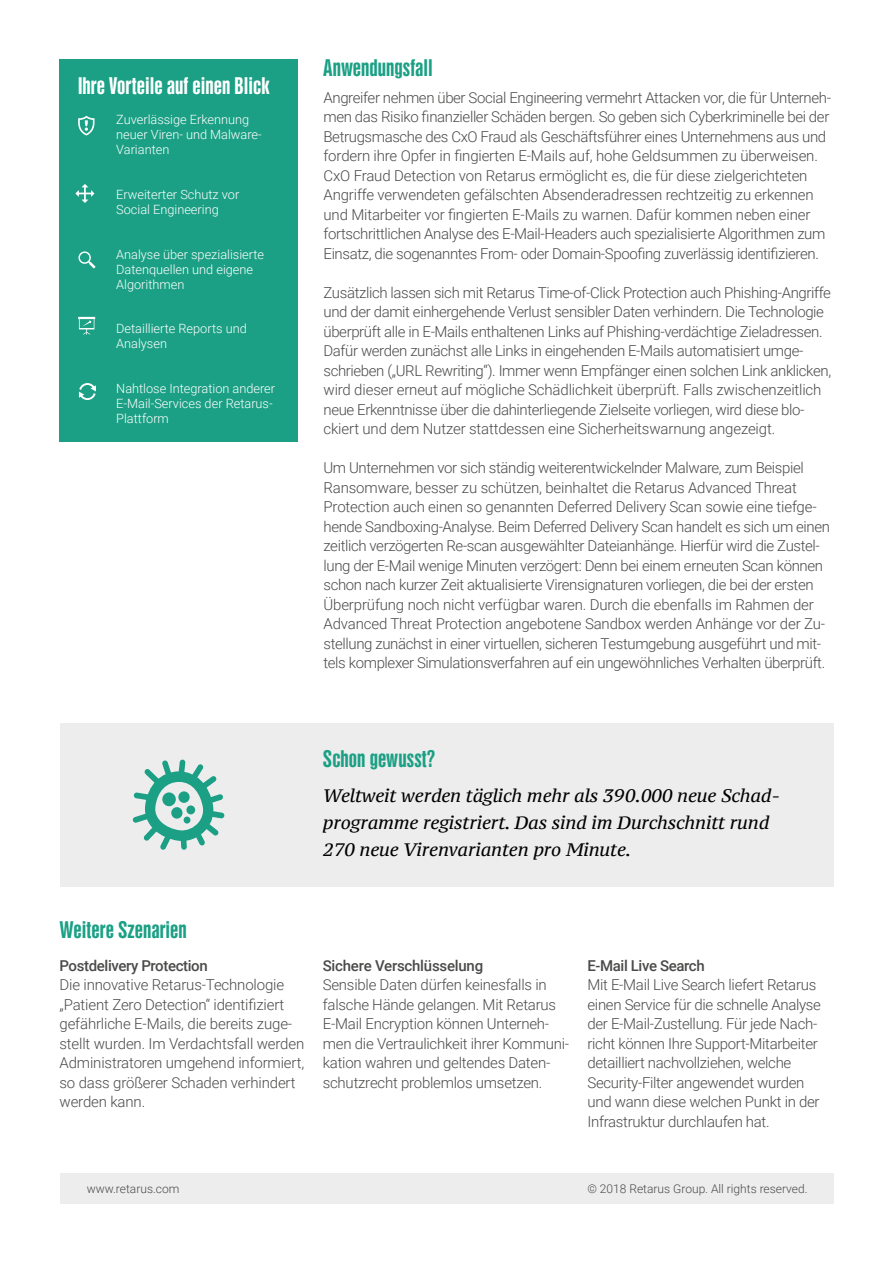
<style>
.page{position:relative;width:893px;height:1263px;background:#fff}
.page>*{position:absolute;margin:0;border:0;box-sizing:border-box;transform-origin:0 0}
.t1{font:700 21px "Newhouse DTS Cond";color:#1ba085}
.t2{font:700 21px "Newhouse DTS Cond";color:#fff}
.t3{font:italic 18px/27px "PT Serif Caption";letter-spacing:-.01em;color:#000}
.t4{font:300 15px/19.5px "Roboto";letter-spacing:-.025em;color:#4a4a49}
.t5{font:500 15px "Roboto";letter-spacing:-.025em;color:#4a4a49}
.t6{font:300 12.75px/15px "Roboto";color:#fff}
.t7{font:300 12px "Roboto";color:#4a4a49}
</style>
<div class="page">
<div style="left:60px;top:723px;width:773px;height:163px;background:#ededed"></div>
<div style="left:60px;top:1173px;width:773px;height:30px;background:#ededed"></div>
<div style="left:60px;top:59px;width:238px;height:383px;background:#1ba085"></div>
<svg style="left:133px;top:759px;width:92px;height:91px"></svg>
<svg style="left:75px;top:184px;width:19px;height:19px"></svg>
<svg style="left:78px;top:116px;width:16px;height:19px"></svg>
<svg style="left:78px;top:317px;width:17px;height:18px"></svg>
<svg style="left:79px;top:383px;width:17px;height:17px"></svg>
<svg style="left:78px;top:251px;width:18px;height:17px"></svg>
<h1 class="t2" style="left:78px;top:72px;width:193px">Ihre Vorteile auf einen Blick</h1>
<p class="t6" style="left:116px;top:112px;width:147px">Zuverlässige Erkennung neuer Viren- und Malware-<br>Varianten</p>
<p class="t6" style="left:116px;top:186px;width:125px">Erweiterter Schutz vor<br>Social Engineering</p>
<p class="t6" style="left:116px;top:246px;width:149px">Analyse über spezialisierte<br>Datenquellen und eigene<br>Algorithmen</p>
<p class="t6" style="left:116px;top:321px;width:132px">Detaillierte Reports und<br>Analysen</p>
<p class="t6" style="left:116px;top:381px;width:160px">Nahtlose Integration anderer<br>E-Mail-Services der Retarus-<br>Plattform</p>
<h1 class="t1" style="left:323px;top:54px;width:111px">Anwendungsfall</h1>
<p class="t4" style="left:323px;top:87px;width:509px">Angreifer nehmen über Social Engineering vermehrt Attacken vor, die für Unterneh&shy;men das Risiko finanzieller Schäden bergen. So geben sich Cyberkriminelle bei der Betrugsmasche des CxO Fraud als Geschäftsführer eines Unternehmens aus und fordern ihre Opfer in fingierten E-Mails auf, hohe Geldsummen zu überweisen.<br>CxO Fraud Detection von Retarus ermöglicht es, die für diese zielgerichteten Angriffe verwendeten gefälschten Absenderadressen rechtzeitig zu erkennen und Mitarbeiter vor fingierten E-Mails zu warnen. Dafür kommen neben einer fortschrittlichen Analyse des E-Mail-Headers auch spezialisierte Algorithmen zum Einsatz, die sogenanntes From- oder Domain-Spoofing zuverlässig identifizieren.</p>
<p class="t4" style="left:323px;top:282px;width:509px">Zusätzlich lassen sich mit Retarus Time-of-Click Protection auch Phishing-Angriffe und der damit einhergehende Verlust sensibler Daten verhindern. Die Technologie überprüft alle in E-Mails enthaltenen Links auf Phishing-verdächtige Zieladressen.<br>Dafür werden zunächst alle Links in eingehenden E-Mails automatisiert umge&shy;schrieben („URL Rewriting“). Immer wenn Empfänger einen solchen Link anklicken, wird dieser erneut auf mögliche Schädlichkeit überprüft. Falls zwischenzeitlich neue Erkenntnisse über die dahinterliegende Zielseite vorliegen, wird diese blo&shy;ckiert und dem Nutzer stattdessen eine Sicherheitswarnung angezeigt.</p>
<p class="t4" style="left:323px;top:458px;width:508px">Um Unternehmen vor sich ständig weiterentwickelnder Malware, zum Beispiel Ransomware, besser zu schützen, beinhaltet die Retarus Advanced Threat Protection auch einen so genannten Deferred Delivery Scan sowie eine tiefge&shy;hende Sandboxing-Analyse. Beim Deferred Delivery Scan handelt es sich um einen zeitlich verzögerten Re-scan ausgewählter Dateianhänge. Hierfür wird die Zustel&shy;lung der E-Mail wenige Minuten verzögert: Denn bei einem erneuten Scan können schon nach kurzer Zeit aktualisierte Virensignaturen vorliegen, die bei der ersten Überprüfung noch nicht verfügbar waren. Durch die ebenfalls im Rahmen der Advanced Threat Protection angebotene Sandbox werden Anhänge vor der Zu&shy;stellung zunächst in einer virtuellen, sicheren Testumgebung ausgeführt und mit&shy;tels komplexer Simulationsverfahren auf ein ungewöhnliches Verhalten überprüft.</p>
<h1 class="t1" style="left:323px;top:745px;width:114px">Schon gewusst?</h1>
<p class="t3" style="left:323px;top:782px;width:458px">Weltweit werden täglich mehr als 390.000 neue Schad&shy;programme registriert. Das sind im Durchschnitt rund<br>270 neue Virenvarianten pro Minute.</p>
<h1 class="t1" style="left:60px;top:917px;width:129px">Weitere Szenarien</h1>
<p class="t5" style="left:60px;top:955px;width:150px">Postdelivery Protection</p>
<p class="t4" style="left:60px;top:975px;width:246px">Die innovative Retarus-Technologie „Patient Zero Detection“ identifiziert gefährliche E-Mails, die bereits zuge&shy;stellt wurden. Im Verdachtsfall werden Administratoren umgehend informiert, so dass größerer Schaden verhindert werden kann.</p>
<p class="t5" style="left:323px;top:955px;width:162px">Sichere Verschlüsselung</p>
<p class="t4" style="left:323px;top:975px;width:248px">Sensible Daten dürfen keinesfalls in falsche Hände gelangen. Mit Retarus E-Mail Encryption können Unterneh&shy;men die Vertraulichkeit ihrer Kommuni&shy;kation wahren und geltendes Daten&shy;schutzrecht problemlos umsetzen.</p>
<p class="t5" style="left:587px;top:955px;width:119px">E-Mail Live Search</p>
<p class="t4" style="left:587px;top:975px;width:235px">Mit E-Mail Live Search liefert Retarus einen Service für die schnelle Analyse der E‑Mail-Zustellung. Für jede Nach&shy;richt können Ihre Support-Mitarbeiter detailliert nachvollziehen, welche Security-Filter angewendet wurden und wann diese welchen Punkt in der Infrastruktur durchlaufen hat.</p>
<p class="t7" style="left:87px;top:1180px;width:94px">www.retarus.com</p>
<p class="t7" style="left:587px;top:1180px;width:222px">© 2018 Retarus Group. All rights reserved.</p>
</div>
